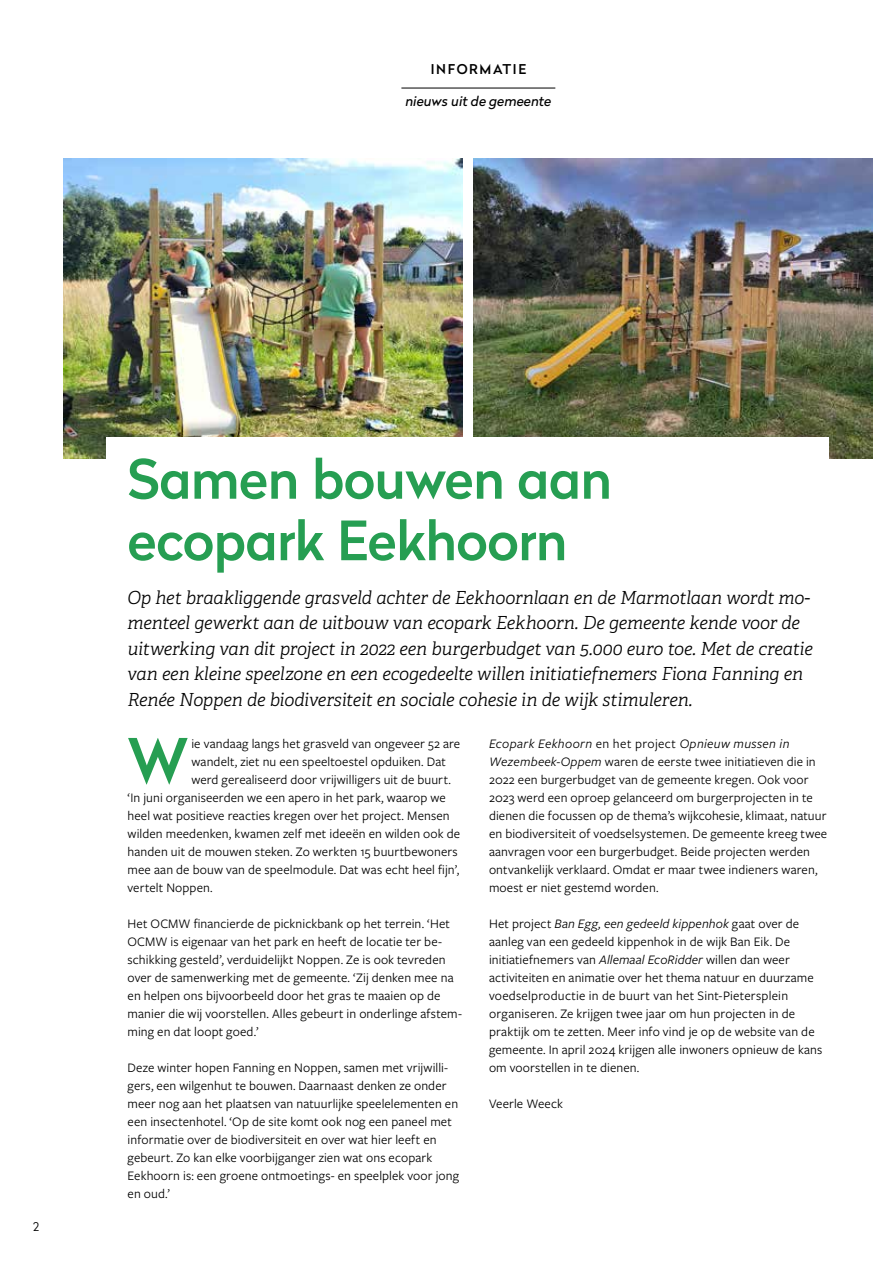
<style>
.page{position:relative;width:893px;height:1263px;background:#fff}
.page>*{position:absolute;margin:0;border:0;box-sizing:border-box;transform-origin:0 0}
.t1{font:500 62.55px "Radikal";color:#269e52}
.t2{font:500 54px/61.5px "Radikal";letter-spacing:-.015em;color:#269e52}
.t3{font:italic 300 18px/25.5px "Adelle";letter-spacing:-.015em;color:#000}
.t4{font:13.5px/18px "Freight Sans Pro";letter-spacing:.01em;color:#000}
.t5{font:italic 13.5px "Radikal";color:#000}
.t6{font:500 13.5px "Radikal";letter-spacing:.12em;color:#000}
.t7{font:300 12px "Radikal";color:#000}
.s1{font-style:italic}
</style>
<div class="page">
<hr style="left:401px;top:88px;width:154px;height:1px;background:#000">
<img style="left:64px;top:159px;width:399px;height:299px">
<img style="left:474px;top:159px;width:399px;height:299px">
<div style="left:106px;top:437px;width:723px;height:143px;background:#fff"></div>
<p class="t6" style="left:431px;top:59px;width:97px">INFORMATIE</p>
<p class="t5" style="left:405px;top:92px;width:147px">nieuws uit de gemeente</p>
<p class="t7" style="left:33px;top:1218px;width:8px">2</p>
<h2 class="t2" style="left:128px;top:447px;width:486px">Samen bouwen aan ecopark Eekhoorn</h2>
<p class="t3" style="left:128px;top:585px;width:687px">Op het braakliggende grasveld achter de Eekhoornlaan en de Marmotlaan wordt mo&shy;menteel gewerkt aan de uitbouw van ecopark Eekhoorn. De gemeente kende voor de uitwerking van dit project in 2022 een burgerbudget van 5.000 euro toe. Met de creatie van een kleine speelzone en een ecogedeelte willen initiatiefnemers Fiona Fanning en Renée Noppen de biodiversiteit en sociale cohesie in de wijk stimuleren.</p>
<h1 class="t1" style="left:128px;top:716px;width:62px">W</h1>
<p class="t4" style="left:191px;top:734px;width:270px">ie vandaag langs het grasveld van ongeveer 52 are</p>
<p class="t4" style="left:191px;top:752px;width:256px">wandelt, ziet nu een speeltoestel opduiken. Dat</p>
<p class="t4" style="left:191px;top:770px;width:261px">werd gerealiseerd door vrijwilligers uit de buurt.</p>
<p class="t4" style="left:128px;top:788px;width:320px">‘In juni organiseerden we een apero in het park, waarop we</p>
<p class="t4" style="left:128px;top:806px;width:324px">heel wat positieve reacties kregen over het project. Mensen</p>
<p class="t4" style="left:128px;top:824px;width:334px">wilden meedenken, kwamen zelf met ideeën en wilden ook de</p>
<p class="t4" style="left:128px;top:842px;width:332px">handen uit de mouwen steken. Zo werkten 15 buurtbewoners</p>
<p class="t4" style="left:128px;top:860px;width:333px">mee aan de bouw van de speelmodule. Dat was echt heel fijn’,</p>
<p class="t4" style="left:128px;top:878px;width:87px">vertelt Noppen.</p>
<p class="t4" style="left:128px;top:914px;width:336px">Het OCMW financierde de picknickbank op het terrein. ‘Het OCMW is eigenaar van het park en heeft de locatie ter be&shy;schikking gesteld’, verduidelijkt Noppen. Ze is ook tevreden over de samenwerking met de gemeente. ‘Zij denken mee na en helpen ons bijvoorbeeld door het gras te maaien op de manier die wij voorstellen. Alles gebeurt in onderlinge afstem&shy;ming en dat loopt goed.’</p>
<p class="t4" style="left:128px;top:1058px;width:333px">Deze winter hopen Fanning en Noppen, samen met vrijwilli&shy;gers, een wilgenhut te bouwen. Daarnaast denken ze onder meer nog aan het plaatsen van natuurlijke speelelementen en een insectenhotel. ‘Op de site komt ook nog een paneel met informatie over de biodiversiteit en over wat hier leeft en gebeurt. Zo kan elke voorbijganger zien wat ons ecopark Eekhoorn is: een groene ontmoetings- en speelplek voor jong en oud.’</p>
<p class="t4" style="left:489px;top:734px;width:340px"><span class="s1">Ecopark Eekhoorn</span> en het project <span class="s1">Opnieuw mussen in Wezembeek-Oppem</span> waren de eerste twee initiatieven die in 2022 een burgerbudget van de gemeente kregen. Ook voor 2023 werd een oproep gelanceerd om burgerprojecten in te dienen die focussen op de thema’s wijkcohesie, klimaat, natuur en biodiversiteit of voedselsystemen. De gemeente kreeg twee aanvragen voor een burgerbudget. Beide projecten werden ontvankelijk verklaard. Omdat er maar twee indieners waren, moest er niet gestemd worden.</p>
<p class="t4" style="left:489px;top:914px;width:335px">Het project <span class="s1">Ban Egg, een gedeeld kippenhok</span> gaat over de aanleg van een gedeeld kippenhok in de wijk Ban Eik. De initiatiefnemers van <span class="s1">Allemaal EcoRidder</span> willen dan weer activiteiten en animatie over het thema natuur en duurzame voedselproductie in de buurt van het Sint-Pietersplein organiseren. Ze krijgen twee jaar om hun projecten in de praktijk om te zetten. Meer info vind je op de website van de gemeente. In april 2024 krijgen alle inwoners opnieuw de kans om voorstellen in te dienen.</p>
<p class="t4" style="left:489px;top:1094px;width:76px">Veerle Weeck</p>
</div>
